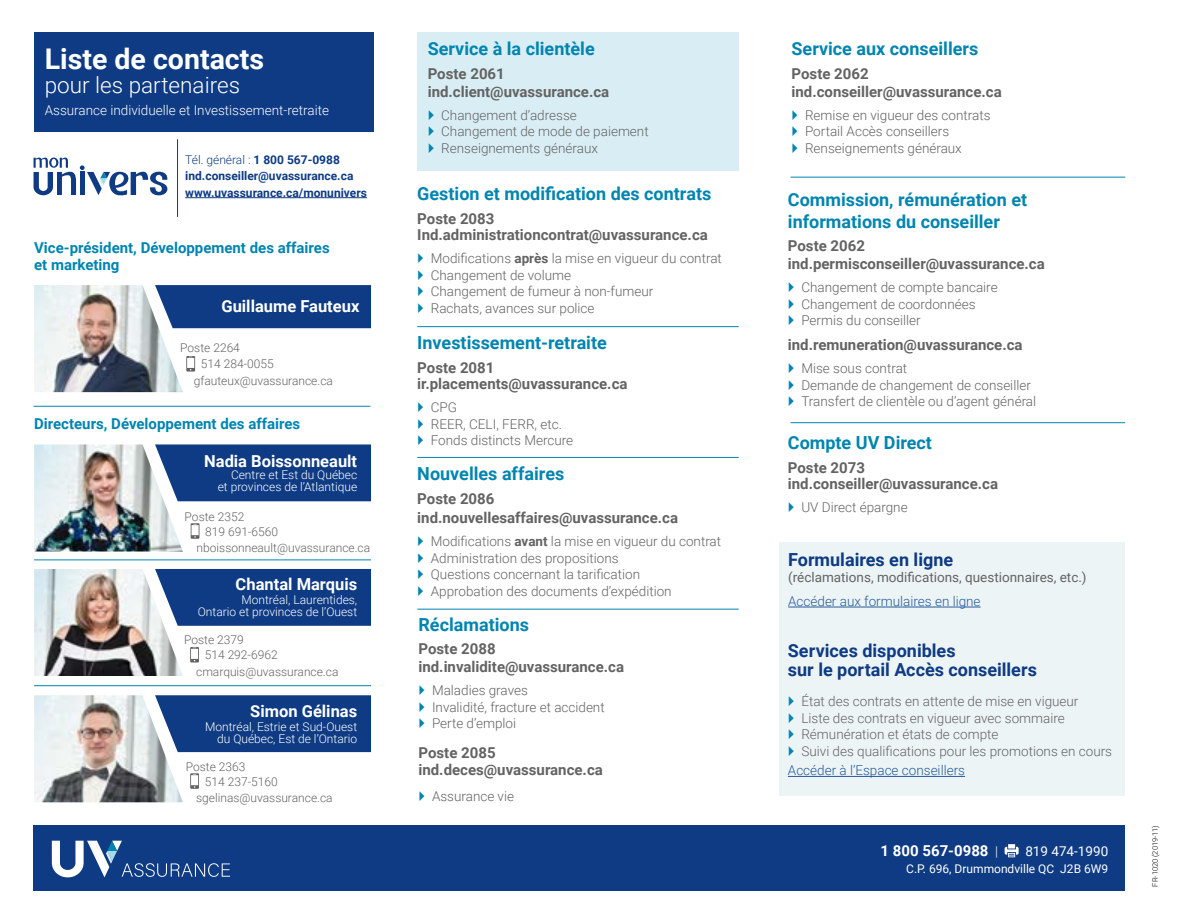
<style>
.page{position:relative;width:1188px;height:918px;background:#fff}
.page>*{position:absolute;margin:0;border:0;box-sizing:border-box;transform-origin:0 0}
.t1{font:700 28.5px "Roboto";color:#fff}
.t2{font:300 22.5px "Roboto";color:#fff}
.t3{font:700 18px/21.6px "Roboto";color:#0085b0}
.t4{font:700 18px/19.5px "Roboto";color:#0e3b83}
.t5{font:700 16.5px "Roboto";color:#fff}
.t6{font:700 15px/16.5px "Roboto";color:#646363}
.t7{font:700 15px/16.5px "Roboto";color:#0085b0}
.t8{font:700 15px "Roboto";color:#fff}
.t9{font:300 13.5px/16.5px "Roboto";color:#646363}
.t10{font:300 13.5px "Roboto";color:#275b9b}
.t11{font:13.5px "Roboto";color:#646363}
.t12{font:300 13.5px "Roboto";color:#fff}
.t13{font:13.5px "Roboto";color:#fff}
.t14{font:300 12px/15px "Roboto";color:#646363}
.t15{font:300 12px/12px "Roboto";color:#fff;text-align:right}
.t16{font:700 12px/16.5px "Roboto";color:#0e3b83}
.t17{font:12px "Roboto";color:#fff}
.t18{font:300 7.5px "Roboto";color:#000}
.s1{font-weight:300}
.s2{font-weight:700}
.s3{font-weight:300;font-size:13.5px}
</style>
<div class="page">
<div style="left:34px;top:32px;width:339px;height:100px;background:#0e3b83"></div>
<div style="left:417px;top:32px;width:322px;height:139px;background:#d9eef4"></div>
<div style="left:779px;top:542px;width:345px;height:254px;background:#edf4f5"></div>
<svg style="left:186px;top:356px;width:9px;height:16px"></svg>
<img style="left:34px;top:285px;width:149px;height:107px">
<div style="left:155px;top:285px;width:216px;height:43px;background:#0e3b83"></div>
<img style="left:34px;top:444px;width:149px;height:108px">
<svg style="left:191px;top:523px;width:8px;height:16px"></svg>
<svg style="left:190px;top:647px;width:9px;height:16px"></svg>
<img style="left:34px;top:569px;width:149px;height:107px">
<svg style="left:155px;top:569px;width:216px;height:57px;background:#355b97"></svg>
<div style="left:197px;top:572px;width:160px;height:51px;background:#0e3b83"></div>
<svg style="left:155px;top:444px;width:216px;height:57px;background:#385d98"></svg>
<div style="left:197px;top:447px;width:160px;height:51px;background:#0e3b83"></div>
<svg style="left:183px;top:695px;width:188px;height:57px;background:#123e85"></svg>
<div style="left:197px;top:698px;width:160px;height:51px;background:#0e3b83"></div>
<svg style="left:190px;top:773px;width:9px;height:16px"></svg>
<img style="left:34px;top:695px;width:149px;height:107px">
<hr style="left:788px;top:776px;width:177px;height:1px;background:#275b9b">
<hr style="left:788px;top:607px;width:193px;height:1px;background:#275b9b">
<hr style="left:34px;top:685px;width:337px;height:1px;background:#0085b0">
<hr style="left:34px;top:560px;width:337px;height:1px;background:#0085b0">
<hr style="left:34px;top:406px;width:336px;height:1px;background:#0085b0">
<hr style="left:417px;top:326px;width:322px;height:1px;background:#0085b0">
<hr style="left:417px;top:457px;width:322px;height:1px;background:#0085b0">
<hr style="left:417px;top:609px;width:322px;height:1px;background:#0085b0">
<hr style="left:791px;top:177px;width:334px;height:1px;background:#0085b0">
<hr style="left:791px;top:422px;width:334px;height:1px;background:#0085b0">
<hr style="left:185px;top:197px;width:182px;height:1px;background:#0e3b83">
<hr style="left:177px;top:139px;width:1px;height:78px;background:#0e3b83">
<svg style="left:34px;top:158px;width:133px;height:38px"></svg>
<div style="left:34px;top:825px;width:1091px;height:66px;background:#0e3b83"></div>
<svg style="left:52px;top:841px;width:178px;height:36px"></svg>
<svg style="left:1005px;top:844px;width:14px;height:13px"></svg>
<h1 class="t1" style="left:45px;top:39px;width:221px">Liste de contacts</h1>
<h2 class="t2" style="left:45px;top:69px;width:197px">pour les partenaires</h2>
<p class="t12" style="left:45px;top:101px;width:286px">Assurance individuelle et Investissement-retraite</p>
<p class="t16" style="left:185px;top:151px;width:183px"><span class="s1">Tél. général :</span> 1 800 567-0988 ind.conseiller@uvassurance.ca www.uvassurance.ca/monunivers</p>
<p class="t7" style="left:34px;top:239px;width:297px">Vice-président, Développement des affaires et marketing</p>
<p class="t5" style="left:221px;top:295px;width:139px">Guillaume Fauteux</p>
<p class="t14" style="left:180px;top:340px;width:61px">Poste 2264</p>
<p class="t14" style="left:201px;top:356px;width:74px">514 284-0055</p>
<p class="t14" style="left:194px;top:373px;width:141px">gfauteux@uvassurance.ca</p>
<p class="t7" style="left:34px;top:414px;width:268px">Directeurs, Développement des affaires</p>
<p class="t5" style="left:204px;top:449px;width:155px">Nadia Boissonneault</p>
<p class="t15" style="left:218px;top:468px;width:141px">Centre et Est du Québec<br>et provinces de l’Atlantique</p>
<p class="t14" style="left:205px;top:508px;width:74px;text-indent:-21px">Poste 2352<br>819 691-6560</p>
<p class="t14" style="left:197px;top:540px;width:175px">nboissonneault@uvassurance.ca</p>
<p class="t5" style="left:236px;top:573px;width:123px">Chantal Marquis</p>
<p class="t15" style="left:198px;top:594px;width:161px">Montréal, Laurentides,<br>Ontario et provinces de l’Ouest</p>
<p class="t14" style="left:205px;top:632px;width:74px;text-indent:-21px">Poste 2379<br>514 292-6962</p>
<p class="t14" style="left:196px;top:664px;width:144px">cmarquis@uvassurance.ca</p>
<p class="t5" style="left:250px;top:699px;width:108px">Simon Gélinas</p>
<p class="t15" style="left:205px;top:720px;width:154px">Montréal, Estrie et Sud-Ouest du Québec, Est de l’Ontario</p>
<p class="t14" style="left:205px;top:758px;width:74px;text-indent:-19px">Poste 2363<br>514 237-5160</p>
<p class="t14" style="left:196px;top:790px;width:138px">sgelinas@uvassurance.ca</p>
<h3 class="t3" style="left:428px;top:38px;width:169px">Service à la clientèle</h3>
<p class="t6" style="left:428px;top:64px;width:183px;line-height:18px">Poste 2061 ind.client@uvassurance.ca</p>
<p class="t9" style="left:441px;top:106px;width:209px">Changement d’adresse<br>Changement de mode de paiement<br>Renseignements généraux</p>
<h3 class="t3" style="left:417px;top:183px;width:296px">Gestion et modification des contrats</h3>
<p class="t6" style="left:417px;top:210px;width:292px">Poste 2083<br>Ind.administrationcontrat@uvassurance.ca</p>
<p class="t9" style="left:431px;top:250px;width:293px">Modifications <span class="s2">après</span> la mise en vigueur du contrat Changement de volume<br>Changement de fumeur à non-fumeur<br>Rachats, avances sur police</p>
<h3 class="t3" style="left:417px;top:331px;width:191px">Investissement-retraite</h3>
<p class="t6" style="left:417px;top:358px;width:212px">Poste 2081 ir.placements@uvassurance.ca</p>
<p class="t9" style="left:431px;top:399px;width:144px">CPG<br>REER, CELI, FERR, etc.<br>Fonds distincts Mercure</p>
<h3 class="t3" style="left:417px;top:463px;width:149px">Nouvelles affaires</h3>
<p class="t6" style="left:417px;top:488px;width:262px;line-height:19.5px">Poste 2086 ind.nouvellesaffaires@uvassurance.ca</p>
<p class="t9" style="left:431px;top:533px;width:292px">Modifications <span class="s2">avant</span> la mise en vigueur du contrat Administration des propositions<br>Questions concernant la tarification<br>Approbation des documents d’expédition</p>
<h3 class="t3" style="left:418px;top:613px;width:112px">Réclamations</h3>
<p class="t6" style="left:418px;top:639px;width:207px;line-height:18px">Poste 2088 ind.invalidite@uvassurance.ca</p>
<p class="t9" style="left:432px;top:681px;width:174px">Maladies graves<br>Invalidité, fracture et accident<br>Perte d’emploi</p>
<p class="t6" style="left:418px;top:744px;width:186px">Poste 2085 ind.deces@uvassurance.ca</p>
<p class="t9" style="left:432px;top:787px;width:84px">Assurance vie</p>
<h3 class="t3" style="left:792px;top:38px;width:188px">Service aux conseillers</h3>
<p class="t6" style="left:792px;top:64px;width:212px;line-height:18px">Poste 2062 ind.conseiller@uvassurance.ca</p>
<p class="t9" style="left:805px;top:106px;width:187px">Remise en vigueur des contrats<br>Portail Accès conseillers<br>Renseignements généraux</p>
<h3 class="t3" style="left:788px;top:188px;width:241px">Commission, rémunération et informations du conseiller</h3>
<p class="t6" style="left:788px;top:236px;width:258px;line-height:18px">Poste 2062 ind.permisconseiller@uvassurance.ca</p>
<p class="t9" style="left:801px;top:279px;width:198px">Changement de compte bancaire<br>Changement de coordonnées<br>Permis du conseiller</p>
<p class="t6" style="left:788px;top:336px;width:236px">ind.remuneration@uvassurance.ca</p>
<p class="t9" style="left:801px;top:360px;width:236px">Mise sous contrat<br>Demande de changement de conseiller<br>Transfert de clientèle ou d’agent général</p>
<h3 class="t3" style="left:788px;top:432px;width:146px">Compte UV Direct</h3>
<p class="t6" style="left:788px;top:459px;width:212px">Poste 2073 ind.conseiller@uvassurance.ca</p>
<p class="t9" style="left:801px;top:499px;width:108px">UV Direct épargne</p>
<h3 class="t4" style="left:788px;top:549px;width:167px">Formulaires en ligne</h3>
<p class="t11" style="left:788px;top:568px;width:300px">(réclamations, modifications, questionnaires, etc.)</p>
<p class="t10" style="left:788px;top:592px;width:194px">Accéder aux formulaires en ligne</p>
<h3 class="t4" style="left:788px;top:640px;width:251px">Services disponibles<br>sur le portail Accès conseillers</h3>
<p class="t9" style="left:801px;top:693px;width:312px">État des contrats en attente de mise en vigueur<br>Liste des contrats en vigueur avec sommaire Rémunération et états de compte<br>Suivi des qualifications pour les promotions en cours</p>
<p class="t10" style="left:788px;top:761px;width:179px">Accéder à l’Espace conseillers</p>
<p class="t8" style="left:881px;top:840px;width:119px">1 800 567-0988 <span class="s3">|</span></p>
<p class="t13" style="left:1025px;top:842px;width:84px">819 474-1990</p>
<p class="t17" style="left:906px;top:860px;width:203px">C.P. 696, Drummondville QC J2B 6W9</p>
<p class="t18" style="left:1150px;top:887px;width:63px;rotate:-90deg">FR-1020 (2019-11)</p>
</div>
